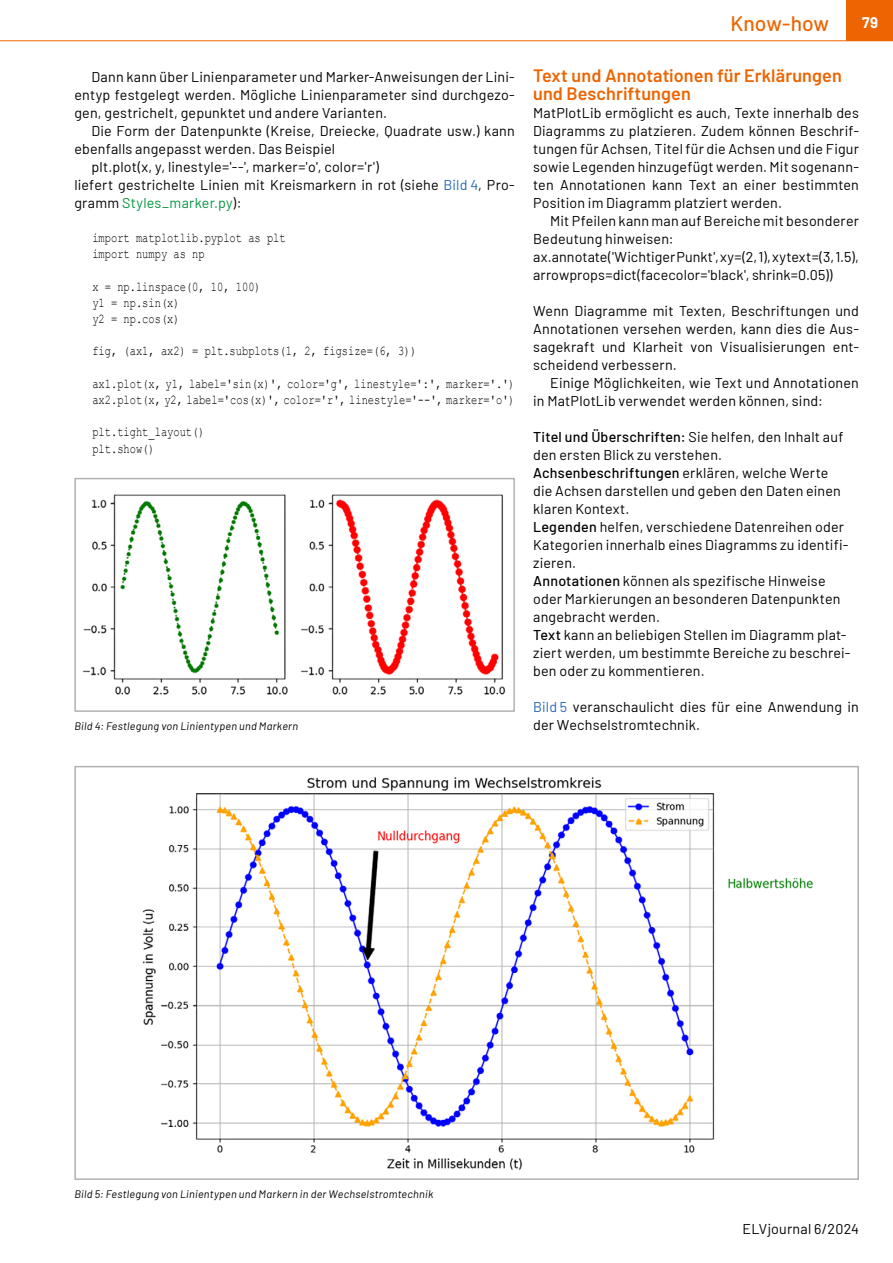
<style>
.page{position:relative;width:893px;height:1263px;background:#fff}
.page>*{position:absolute;margin:0;border:0;box-sizing:border-box;transform-origin:0 0}
.t1{font:500 21px "Barlow";color:#ec6502}
.t2{font:600 18px/18px "Barlow";letter-spacing:.005em;color:#ec6502}
.t3{font:700 15px "Barlow";color:#fff}
.t4{font:14.25px/18px "Barlow";letter-spacing:.015em;color:#000}
.t5{font:14.25px "Barlow";letter-spacing:.02em;color:#00963f}
.t6{font:13.5px/16.2px "Courier New";color:#000;scale:.77 1}
.t7{font:italic 10.8px "Barlow";letter-spacing:.025em;color:#000}
.s1{color:#2769b2}
.s2{color:#000}
.s3{font-weight:500}
</style>
<div class="page">
<div style="left:846px;top:0;width:47px;height:40px;background:#ec6502"></div>
<hr style="left:0;top:40px;width:893px;height:1px;background:#ec6502">
<div style="left:74px;top:478px;width:441px;height:234px;border:2px solid #b1b2b3"></div>
<img style="left:82px;top:494px;width:424px;height:201px">
<img style="left:142px;top:777px;width:671px;height:393px">
<div style="left:74px;top:766px;width:785px;height:414px;border:2px solid #b1b2b3"></div>
<p class="t4" style="left:74px;top:67px;width:442px;text-align:justify;text-indent:17px">Dann kann über Linienparameter und Marker-Anweisungen der Lini&shy;entyp festgelegt werden. Mögliche Linienparameter sind durchgezo&shy;gen, gestrichelt, gepunktet und andere Varianten.</p>
<p class="t4" style="left:91px;top:121px;width:425px">Die Form der Datenpunkte (Kreise, Dreiecke, Quadrate usw.) kann</p>
<p class="t4" style="left:74px;top:139px;width:262px">ebenfalls angepasst werden. Das Beispiel</p>
<p class="t4" style="left:91px;top:157px;width:289px">plt.plot(x, y, linestyle='--', marker='o', color='r')</p>
<p class="t4" style="left:74px;top:175px;width:442px">liefert gestrichelte Linien mit Kreismarkern in rot (siehe <span class="s1">Bild 4</span>, Pro-</p>
<p class="t5" style="left:74px;top:192px;width:169px"><span class="s2">gramm</span> Styles_marker.py<span class="s2">):</span></p>
<p class="t6" style="left:92px;top:229px;width:253px">import matplotlib.pyplot as plt import numpy as np</p>
<p class="t6" style="left:92px;top:278px;width:220px">x = np.linspace(0, 10, 100) y1 = np.sin(x)<br>y2 = np.cos(x)</p>
<p class="t6" style="left:92px;top:343px;width:423px">fig, (ax1, ax2) = plt.subplots(1, 2, figsize=(6, 3))</p>
<p class="t6" style="left:92px;top:375px;width:550px">ax1.plot(x, y1, label='sin(x)', color='g', linestyle=':', marker='.') ax2.plot(x, y2, label='cos(x)', color='r', linestyle='--', marker='o')</p>
<p class="t6" style="left:92px;top:424px;width:147px">plt.tight_layout() plt.show()</p>
<p class="t7" style="left:74px;top:718px;width:225px">Bild 4: Festlegung von Linientypen und Markern</p>
<h1 class="t1" style="left:730px;top:8px;width:100px">Know-how</h1>
<p class="t3" style="left:862px;top:11px;width:17px">79</p>
<p class="t2" style="left:533px;top:65px;width:310px">Text und Annotationen für Erklärungen und Beschriftungen</p>
<p class="t4" style="left:533px;top:103px;width:327px;text-align:justify">MatPlotLib ermöglicht es auch, Texte innerhalb des Diagramms zu platzieren. Zudem können Beschrif&shy;tungen für Achsen, Titel für die Achsen und die Figur sowie Legenden hinzugefügt werden. Mit sogenann&shy;ten Annotationen kann Text an einer bestimmten Position im Diagramm platziert werden.</p>
<p class="t4" style="left:533px;top:211px;width:327px;text-indent:17px">Mit Pfeilen kann man auf Bereiche mit besonderer Bedeutung hinweisen:<br>ax.annotate('Wichtiger Punkt', xy=(2, 1), xytext=(3, 1.5), arrowprops=dict(facecolor='black', shrink=0.05))</p>
<p class="t4" style="left:533px;top:301px;width:327px;text-align:justify">Wenn Diagramme mit Texten, Beschriftungen und Annotationen versehen werden, kann dies die Aus&shy;sagekraft und Klarheit von Visualisierungen ent&shy;scheidend verbessern.</p>
<p class="t4" style="left:533px;top:373px;width:327px;text-indent:17px">Einige Möglichkeiten, wie Text und Annotationen in MatPlotLib verwendet werden können, sind:</p>
<p class="t4" style="left:533px;top:427px;width:319px"><span class="s3">Titel und Überschriften:</span> Sie helfen, den Inhalt auf den ersten Blick zu verstehen.<br><span class="s3">Achsenbeschriftungen</span> erklären, welche Werte die Achsen darstellen und geben den Daten einen klaren Kontext.<br><span class="s3">Legenden</span> helfen, verschiedene Datenreihen oder Kategorien innerhalb eines Diagramms zu identifi&shy;zieren.<br><span class="s3">Annotationen</span> können als spezifische Hinweise oder Markierungen an besonderen Datenpunkten angebracht werden.<br><span class="s3">Text</span> kann an beliebigen Stellen im Diagramm plat&shy;ziert werden, um bestimmte Bereiche zu beschrei&shy;ben oder zu kommentieren.</p>
<p class="t4" style="left:533px;top:696px;width:327px"><span class="s1">Bild 5</span> veranschaulicht dies für eine Anwendung in der Wechselstromtechnik.</p>
<p class="t7" style="left:74px;top:1186px;width:360px">Bild 5: Festlegung von Linientypen und Markern in der Wechselstromtechnik</p>
<p class="t4" style="left:743px;top:1219px;width:118px">ELVjournal 6/2024</p>
</div>
